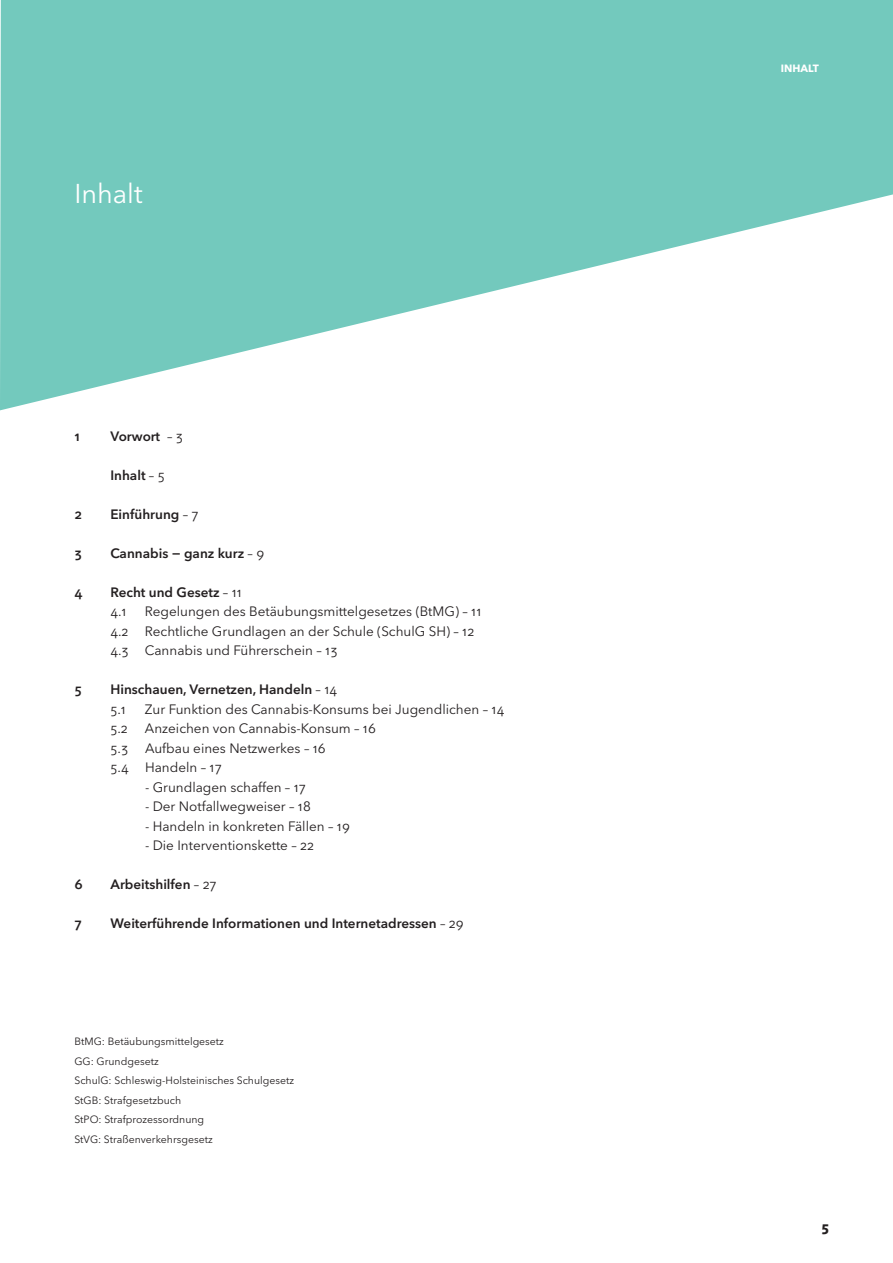
<style>
.page{position:relative;width:893px;height:1263px;background:#fff}
.page>*{position:absolute;margin:0;border:0;box-sizing:border-box;transform-origin:0 0}
.t1{font:27px "Avenir Next LT Pro";color:#fff}
.t2{font:13.5px/19.5px "Avenir Next LT Pro";color:#231f20}
.t3{font:600 13.5px/19.5px "Avenir Next LT Pro";color:#231f20}
.t4{font:700 13.5px "Avenir Next LT Pro";color:#231f20}
.t5{font:10.5px/19.5px "Avenir Next LT Pro";color:#231f20}
.t6{font:700 10.5px "Avenir Next LT Pro";color:#fff}
.s1{font-weight:400}
</style>
<div class="page">
<svg style="left:0;top:0;width:893px;height:410px;fill:#73c9bd"></svg>
<h1 class="t1" style="left:74px;top:178px;width:70px">Inhalt</h1>
<p class="t3" style="left:74px;top:426px;width:7px">1</p>
<p class="t3" style="left:110px;top:426px;width:74px">Vorwort <span class="s1">– 3</span></p>
<p class="t3" style="left:110px;top:465px;width:56px">Inhalt <span class="s1">– 5</span></p>
<p class="t3" style="left:74px;top:504px;width:9px">2</p>
<p class="t3" style="left:110px;top:504px;width:90px">Einführung <span class="s1">– 7</span></p>
<p class="t3" style="left:74px;top:543px;width:9px">3</p>
<p class="t3" style="left:110px;top:543px;width:155px">Cannabis − ganz kurz <span class="s1">– 9</span></p>
<p class="t3" style="left:74px;top:582px;width:10px">4</p>
<p class="t3" style="left:110px;top:582px;width:133px">Recht und Gesetz <span class="s1">– 11<br>4.1</span></p>
<p class="t2" style="left:110px;top:602px;width:373px;text-indent:34px">Regelungen des Betäubungsmittelgesetzes (BtMG) – 11<br>4.2 Rechtliche Grundlagen an der Schule (SchulG SH) – 12<br>4.3 Cannabis und Führerschein – 13</p>
<p class="t3" style="left:74px;top:680px;width:9px">5</p>
<p class="t3" style="left:110px;top:680px;width:228px">Hinschauen, Vernetzen, Handeln <span class="s1">– 14<br>5.1</span></p>
<p class="t2" style="left:145px;top:699px;width:361px">Zur Funktion des Cannabis-Konsums bei Jugendlichen – 14</p>
<p class="t2" style="left:110px;top:719px;width:19px">5.2</p>
<p class="t2" style="left:145px;top:719px;width:233px">Anzeichen von Cannabis-Konsum – 16</p>
<p class="t2" style="left:110px;top:738px;width:19px">5.3</p>
<p class="t2" style="left:110px;top:738px;width:217px;text-indent:34px">Aufbau eines Netzwerkes – 16<br>5.4 Handeln – 17</p>
<p class="t2" style="left:145px;top:777px;width:162px">- Grundlagen schaffen – 17</p>
<p class="t2" style="left:145px;top:797px;width:167px">- Der Notfallwegweiser – 18</p>
<p class="t2" style="left:145px;top:816px;width:206px">- Handeln in konkreten Fällen – 19</p>
<p class="t2" style="left:145px;top:836px;width:170px">- Die Interventionskette – 22</p>
<p class="t3" style="left:75px;top:875px;width:10px">6</p>
<p class="t3" style="left:111px;top:875px;width:108px">Arbeitshilfen <span class="s1">– 27</span></p>
<p class="t3" style="left:75px;top:914px;width:9px">7</p>
<p class="t3" style="left:111px;top:914px;width:355px">Weiterführende Informationen und Internetadressen <span class="s1">– 29</span></p>
<p class="t5" style="left:74px;top:1032px;width:221px">BtMG: Betäubungsmittelgesetz<br>GG: Grundgesetz<br>SchulG: Schleswig-Holsteinisches Schulgesetz<br>StGB: Strafgesetzbuch<br>StPO: Strafprozessordnung<br>StVG: Straßenverkehrsgesetz</p>
<p class="t6" style="left:781px;top:62px;width:40px">INHALT</p>
<p class="t4" style="left:821px;top:1219px;width:9px">5</p>
</div>
